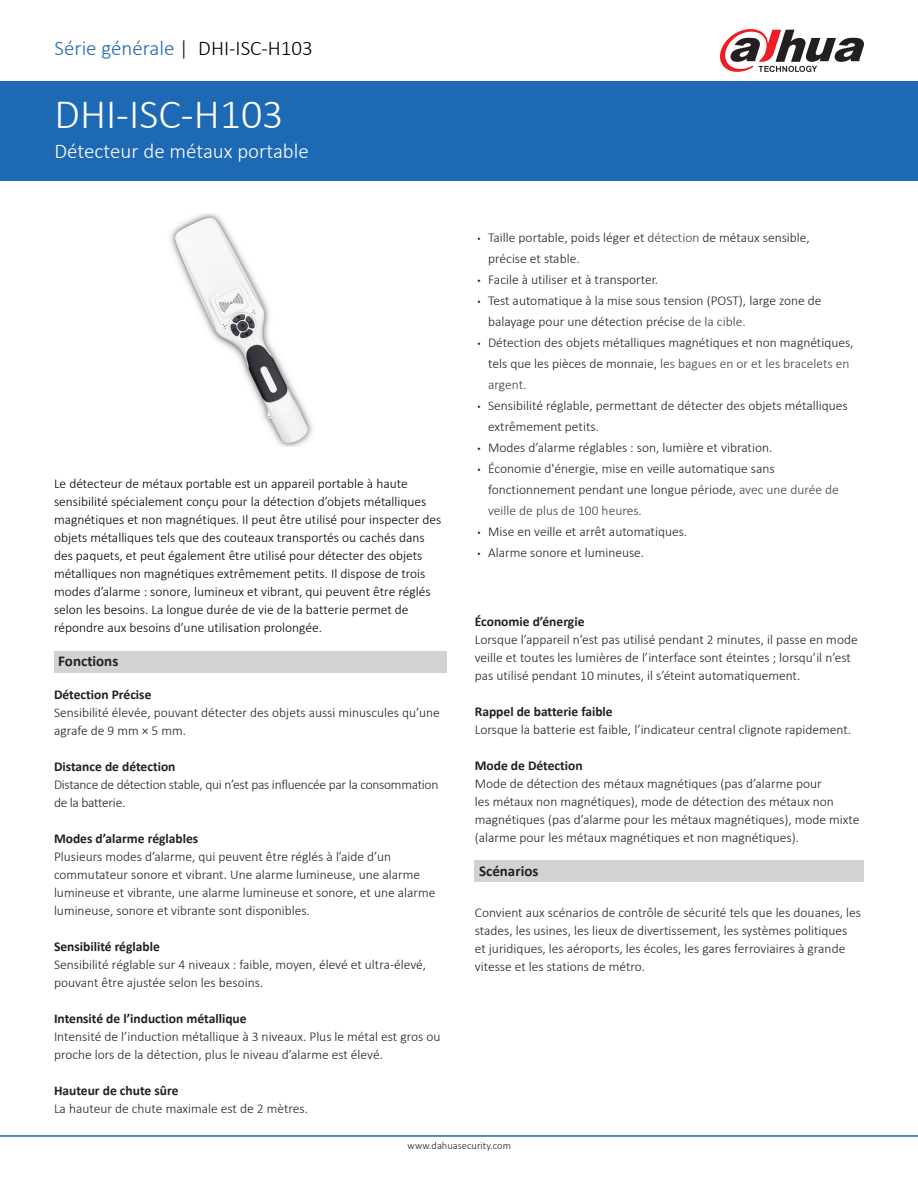
<style>
.page{position:relative;width:918px;height:1188px;background:#fff}
.page>*{position:absolute;margin:0;border:0;box-sizing:border-box;transform-origin:0 0}
.t1{font:300 42px "Calibri";color:#fff}
.t2{font:300 21px "Calibri";color:#1e69b4}
.t3{font:300 21px "Calibri";color:#fff}
.T1_bold{font:700 15px "Calibri";color:#231f20}
.t4{font:300 13.5px/18px "Calibri";color:#231f20}
.t5{font:300 13.5px/18px "Calibri";color:#000}
.t6{font:700 13.5px "Calibri";color:#231f20}
.t7{font:300 13.5px/18px "Calibri";letter-spacing:-.02em;color:#231f20}
.t8{font:300 10.5px "Calibri";color:#231f20}
.s1{color:#1b1513}
.s2{color:#000}
.s3{font-family:"Arial";font-weight:400;font-size:9px}
.s4{color:#413f41}
</style>
<div class="page">
<div style="left:0;top:81px;width:918px;height:100px;background:#1e69b4"></div>
<img style="left:170px;top:214px;width:143px;height:233px">
<div style="left:54px;top:651px;width:392px;height:21px;background:#d1d2d4"></div>
<hr style="left:0;top:1135px;width:918px;height:2px;background:#1e69b4">
<svg style="left:720px;top:29px;width:144px;height:43px"></svg>
<div style="left:475px;top:860px;width:389px;height:22px;background:#d1d2d4"></div>
<p class="t2" style="left:55px;top:35px;width:260px">Série générale <span class="s1">|</span> <span class="s2">DHI-ISC-H103</span></p>
<p class="t1" style="left:55px;top:88px;width:231px">DHI-ISC-H103</p>
<p class="t3" style="left:55px;top:138px;width:256px">Détecteur de métaux portable</p>
<p class="t5" style="left:54px;top:475px;width:389px">Le détecteur de métaux portable est un appareil portable à haute sensibilité spécialement conçu pour la détection d’objets métalliques magnétiques et non magnétiques. Il peut être utilisé pour inspecter des objets métalliques tels que des couteaux transportés ou cachés dans des paquets, et peut également être utilisé pour détecter des objets métalliques non magnétiques extrêmement petits. Il dispose de trois modes d’alarme : sonore, lumineux et vibrant, qui peuvent être réglés selon les besoins. La longue durée de vie de la batterie permet de répondre aux besoins d’une utilisation prolongée.</p>
<p class="T1_bold" style="left:58px;top:651px;width:62px">Fonctions</p>
<p class="t6" style="left:54px;top:685px;width:99px">Détection Précise</p>
<p class="t4" style="left:54px;top:703px;width:387px">Sensibilité élevée, pouvant détecter des objets aussi minuscules qu’une agrafe de 9 mm × 5 mm.</p>
<p class="t6" style="left:54px;top:757px;width:123px">Distance de détection</p>
<p class="t7" style="left:54px;top:775px;width:386px">Distance de détection stable, qui n’est pas influencée par la consommation de la batterie.</p>
<p class="t6" style="left:54px;top:829px;width:146px">Modes d’alarme réglables</p>
<p class="t4" style="left:54px;top:847px;width:383px">Plusieurs modes d’alarme, qui peuvent être réglés à l’aide d’un commutateur sonore et vibrant. Une alarme lumineuse, une alarme lumineuse et vibrante, une alarme lumineuse et sonore, et une alarme lumineuse, sonore et vibrante sont disponibles.</p>
<p class="t6" style="left:54px;top:937px;width:107px">Sensibilité réglable</p>
<p class="t4" style="left:54px;top:955px;width:374px">Sensibilité réglable sur 4 niveaux : faible, moyen, élevé et ultra-élevé, pouvant être ajustée selon les besoins.</p>
<p class="t6" style="left:54px;top:1009px;width:194px">Intensité de l’induction métallique</p>
<p class="t4" style="left:54px;top:1027px;width:388px">Intensité de l’induction métallique à 3 niveaux. Plus le métal est gros ou proche lors de la détection, plus le niveau d’alarme est élevé.</p>
<p class="t6" style="left:54px;top:1081px;width:126px">Hauteur de chute sûre</p>
<p class="t4" style="left:54px;top:1099px;width:256px">La hauteur de chute maximale est de 2 mètres.</p>
<p class="t4" style="left:488px;top:227px;width:323px;line-height:21px;text-indent:-11px"><span class="s3">•</span> Taille portable, poids léger et <span class="s4">détection</span> de métaux sensible, précise et stable.</p>
<p class="t4" style="left:477px;top:271px;width:182px"><span class="s3">•</span> Facile à utiliser et à transporter.</p>
<p class="t4" style="left:488px;top:290px;width:335px;line-height:21px;text-indent:-11px"><span class="s3">•</span> Test automatique à la mise sous tension (POST), large zone de balayage pour une détection précise <span class="s4">de la cible.</span></p>
<p class="t4" style="left:488px;top:332px;width:367px;line-height:21px;text-indent:-11px"><span class="s3">•</span> Détection des objets métalliques magnétiques et non magnétiques, tels que les pièces de monnaie, <span class="s4">les bagues en or et les bracelets en argent.</span></p>
<p class="t4" style="left:488px;top:395px;width:361px;line-height:21px;text-indent:-11px"><span class="s3">•</span> Sensibilité réglable, permettant de détecter des objets métalliques extrêmement petits.</p>
<p class="t4" style="left:477px;top:439px;width:297px"><span class="s3">•</span> Modes d’alarme réglables : son, lumière et vibration.</p>
<p class="t4" style="left:488px;top:458px;width:352px;line-height:21px;text-indent:-11px"><span class="s3">•</span> Économie d'énergie, mise en veille automatique sans fonctionnement pendant une longue période, <span class="s4">avec une durée de veille de plus de 100 heures.</span></p>
<p class="t4" style="left:477px;top:523px;width:211px"><span class="s3">•</span> Mise en veille et arrêt automatiques.</p>
<p class="t4" style="left:477px;top:544px;width:168px"><span class="s3">•</span> Alarme sonore et lumineuse.</p>
<p class="t6" style="left:475px;top:612px;width:111px">Économie d’énergie</p>
<p class="t4" style="left:475px;top:630px;width:384px">Lorsque l’appareil n’est pas utilisé pendant 2 minutes, il passe en mode veille et toutes les lumières de l’interface sont éteintes ; lorsqu’il n’est pas utilisé pendant 10 minutes, il s’éteint automatiquement.</p>
<p class="t6" style="left:475px;top:702px;width:139px">Rappel de batterie faible</p>
<p class="t4" style="left:475px;top:720px;width:378px">Lorsque la batterie est faible, l’indicateur central clignote rapidement.</p>
<p class="t6" style="left:475px;top:756px;width:109px">Mode de Détection</p>
<p class="t4" style="left:475px;top:774px;width:386px">Mode de détection des métaux magnétiques (pas d’alarme pour<br>les métaux non magnétiques), mode de détection des métaux non magnétiques (pas d’alarme pour les métaux magnétiques), mode mixte (alarme pour les métaux magnétiques et non magnétiques).</p>
<p class="T1_bold" style="left:479px;top:860px;width:61px">Scénarios</p>
<p class="t4" style="left:475px;top:904px;width:388px">Convient aux scénarios de contrôle de sécurité tels que les douanes, les stades, les usines, les lieux de divertissement, les systèmes politiques et juridiques, les aéroports, les écoles, les gares ferroviaires à grande vitesse et les stations de métro.</p>
<p class="t8" style="left:408px;top:1139px;width:105px">www.dahuasecurity.com</p>
</div>
